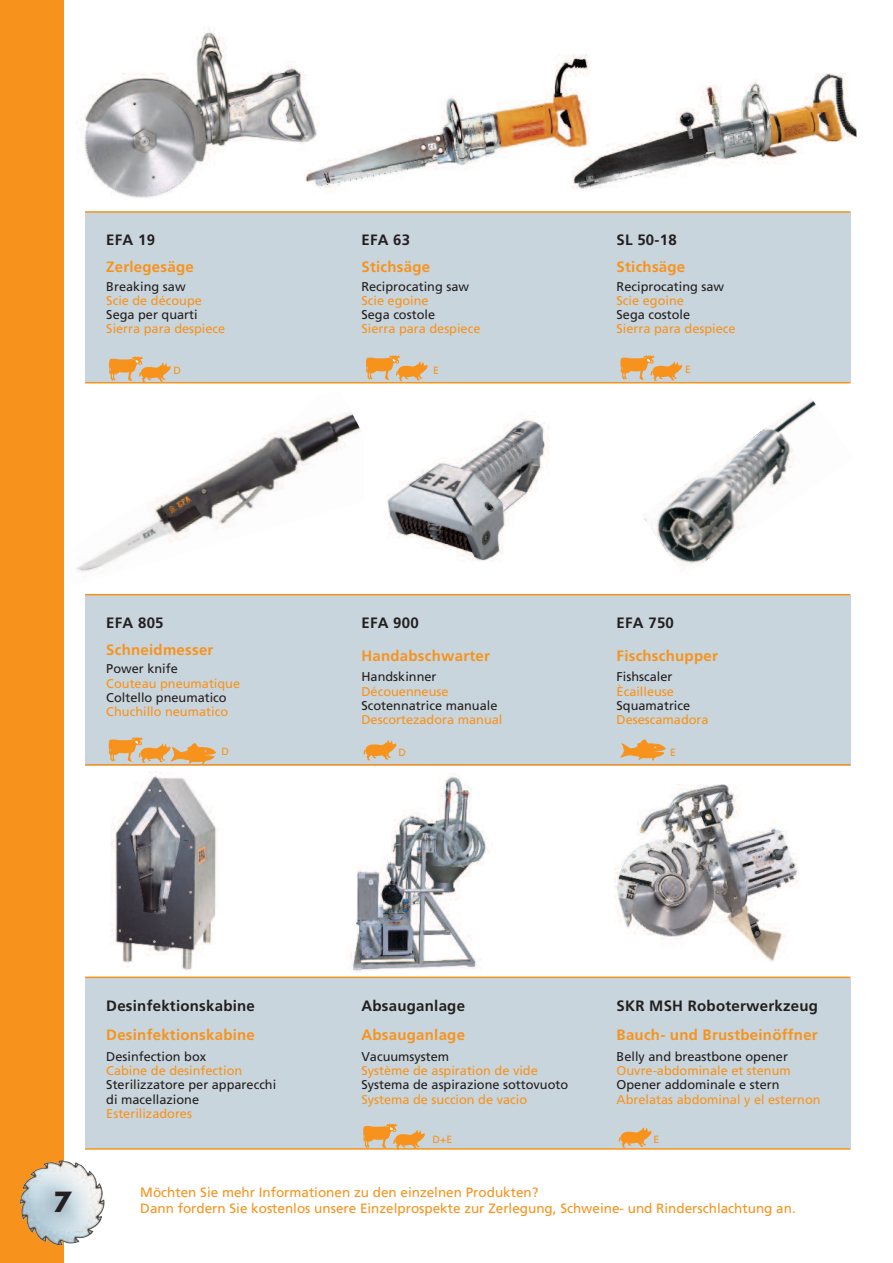
<style>
.page{position:relative;width:893px;height:1263px;background:#fff}
.page>*{position:absolute;margin:0;border:0;box-sizing:border-box;transform-origin:0 0}
.t1{font:700 27px "Futura";color:#231f20}
.t2{font:700 15px "Frutiger";letter-spacing:.015em;color:#f7931d}
.t3{font:700 15px "Frutiger";letter-spacing:.015em;color:#231f20}
.t4{font:13.5px/16.5px "Frutiger";color:#f7931d}
.t5{font:12.75px "Frutiger";color:#f7931d}
.t6{font:12.75px/14.2px "Frutiger";color:#231f20}
.t7{font:10.5px "Frutiger";color:#f7931d}
</style>
<div class="page">
<img style="left:76px;top:412px;width:285px;height:160px">
<div style="left:85px;top:595px;width:765px;height:170px;background:#c9d5dc"></div>
<div style="left:85px;top:978px;width:765px;height:170px;background:#c9d5dc"></div>
<div style="left:0;top:0;width:64px;height:1263px;background:#f7931d"></div>
<hr style="left:85px;top:594px;width:765px;height:1px;background:#f7931d">
<hr style="left:85px;top:764px;width:765px;height:1px;background:#f7931d">
<hr style="left:85px;top:976px;width:765px;height:2px;background:#f7931d">
<hr style="left:85px;top:1148px;width:765px;height:2px;background:#f7931d">
<img style="left:76px;top:28px;width:226px;height:170px">
<div style="left:85px;top:213px;width:765px;height:170px;background:#c9d5dc"></div>
<hr style="left:85px;top:382px;width:765px;height:1px;background:#f7931d">
<img style="left:20px;top:1160px;width:85px;height:85px">
<hr style="left:85px;top:211px;width:765px;height:2px;background:#f7931d">
<img style="left:302px;top:55px;width:288px;height:138px">
<img style="left:560px;top:74px;width:297px;height:115px">
<svg style="left:109px;top:356px;width:62px;height:26px"></svg>
<svg style="left:366px;top:355px;width:62px;height:26px"></svg>
<svg style="left:620px;top:355px;width:62px;height:26px"></svg>
<img style="left:387px;top:419px;width:163px;height:143px">
<img style="left:644px;top:400px;width:172px;height:170px">
<svg style="left:363px;top:740px;width:34px;height:20px"></svg>
<svg style="left:621px;top:740px;width:45px;height:21px"></svg>
<img style="left:111px;top:771px;width:106px;height:200px">
<img style="left:349px;top:773px;width:143px;height:199px">
<img style="left:614px;top:784px;width:185px;height:178px">
<svg style="left:363px;top:1123px;width:62px;height:26px"></svg>
<svg style="left:618px;top:1127px;width:34px;height:21px"></svg>
<svg style="left:109px;top:737px;width:107px;height:27px"></svg>
<p class="t3" style="left:106px;top:234px;width:50px">EFA 19</p>
<p class="t2" style="left:106px;top:261px;width:89px">Zerlegesäge</p>
<p class="t6" style="left:106px;top:280px;width:81px">Breaking saw</p>
<p class="t5" style="left:106px;top:295px;width:97px">Scie de découpe</p>
<p class="t6" style="left:106px;top:309px;width:93px">Sega per quarti</p>
<p class="t5" style="left:106px;top:324px;width:121px">Sierra para despiece</p>
<p class="t3" style="left:361px;top:234px;width:50px">EFA 63</p>
<p class="t2" style="left:361px;top:261px;width:70px">Stichsäge</p>
<p class="t6" style="left:361px;top:280px;width:109px">Reciprocating saw</p>
<p class="t5" style="left:361px;top:295px;width:69px">Scie egoine</p>
<p class="t6" style="left:361px;top:309px;width:75px">Sega costole</p>
<p class="t5" style="left:361px;top:324px;width:121px">Sierra para despiece</p>
<p class="t3" style="left:617px;top:234px;width:62px">SL 50-18</p>
<p class="t2" style="left:617px;top:261px;width:70px">Stichsäge</p>
<p class="t6" style="left:617px;top:280px;width:109px">Reciprocating saw</p>
<p class="t5" style="left:617px;top:295px;width:69px">Scie egoine</p>
<p class="t6" style="left:617px;top:309px;width:75px">Sega costole</p>
<p class="t5" style="left:617px;top:324px;width:121px">Sierra para despiece</p>
<p class="t7" style="left:174px;top:367px;width:9px">D</p>
<p class="t7" style="left:433px;top:367px;width:7px">E</p>
<p class="t7" style="left:685px;top:365px;width:7px">E</p>
<p class="t3" style="left:106px;top:617px;width:59px">EFA 805</p>
<p class="t2" style="left:106px;top:644px;width:109px">Schneidmesser</p>
<p class="t6" style="left:106px;top:663px;width:73px">Power knife</p>
<p class="t5" style="left:106px;top:678px;width:135px">Couteau pneumatique</p>
<p class="t6" style="left:106px;top:691px;width:122px">Coltello pneumatico</p>
<p class="t5" style="left:106px;top:706px;width:123px">Chuchillo neumatico</p>
<p class="t7" style="left:222px;top:747px;width:9px">D</p>
<p class="t3" style="left:361px;top:617px;width:59px">EFA 900</p>
<p class="t2" style="left:361px;top:649px;width:130px">Handabschwarter</p>
<p class="t6" style="left:361px;top:671px;width:77px">Handskinner</p>
<p class="t5" style="left:361px;top:686px;width:89px">Découenneuse</p>
<p class="t6" style="left:361px;top:699px;width:137px">Scotennatrice manuale</p>
<p class="t5" style="left:361px;top:714px;width:142px">Descortezadora manual</p>
<p class="t3" style="left:617px;top:617px;width:59px">EFA 750</p>
<p class="t2" style="left:617px;top:649px;width:103px">Fischschupper</p>
<p class="t6" style="left:617px;top:671px;width:57px">Fishscaler</p>
<p class="t5" style="left:617px;top:686px;width:59px">Ècailleuse</p>
<p class="t6" style="left:617px;top:699px;width:75px">Squamatrice</p>
<p class="t5" style="left:617px;top:714px;width:94px">Desescamadora</p>
<p class="t7" style="left:398px;top:748px;width:9px">D</p>
<p class="t7" style="left:670px;top:748px;width:7px">E</p>
<h1 class="t1" style="left:53px;top:1190px;width:20px">7</h1>
<p class="t3" style="left:106px;top:999px;width:150px">Desinfektionskabine</p>
<p class="t2" style="left:106px;top:1029px;width:150px">Desinfektionskabine</p>
<p class="t6" style="left:106px;top:1050px;width:101px">Desinfection box</p>
<p class="t5" style="left:106px;top:1066px;width:137px">Cabine de desinfection</p>
<p class="t6" style="left:106px;top:1079px;width:172px">Sterilizzatore per apparecchi di macellazione</p>
<p class="t5" style="left:106px;top:1108px;width:87px">Esterilizadores</p>
<p class="t3" style="left:361px;top:999px;width:105px">Absauganlage</p>
<p class="t2" style="left:361px;top:1029px;width:105px">Absauganlage</p>
<p class="t6" style="left:361px;top:1050px;width:89px">Vacuumsystem</p>
<p class="t5" style="left:361px;top:1066px;width:178px">Système de aspiration de vide</p>
<p class="t6" style="left:361px;top:1079px;width:208px">Systema de aspirazione sottovuoto</p>
<p class="t5" style="left:361px;top:1094px;width:167px">Systema de succion de vacio</p>
<p class="t3" style="left:617px;top:999px;width:203px">SKR MSH Roboterwerkzeug</p>
<p class="t2" style="left:617px;top:1029px;width:203px">Bauch- und Brustbeinöffner</p>
<p class="t6" style="left:617px;top:1050px;width:173px">Belly and breastbone opener</p>
<p class="t5" style="left:617px;top:1066px;width:176px">Ouvre-abdominale et stenum</p>
<p class="t6" style="left:617px;top:1079px;width:164px">Opener addominale e stern</p>
<p class="t5" style="left:617px;top:1094px;width:206px">Abrelatas abdominal y el esternon</p>
<p class="t7" style="left:433px;top:1135px;width:21px">D+E</p>
<p class="t7" style="left:654px;top:1135px;width:7px">E</p>
<p class="t4" style="left:140px;top:1185px;width:657px">Möchten Sie mehr Informationen zu den einzelnen Produkten?<br>Dann fordern Sie kostenlos unsere Einzelprospekte zur Zerlegung, Schweine- und Rinderschlachtung an.</p>
</div>
